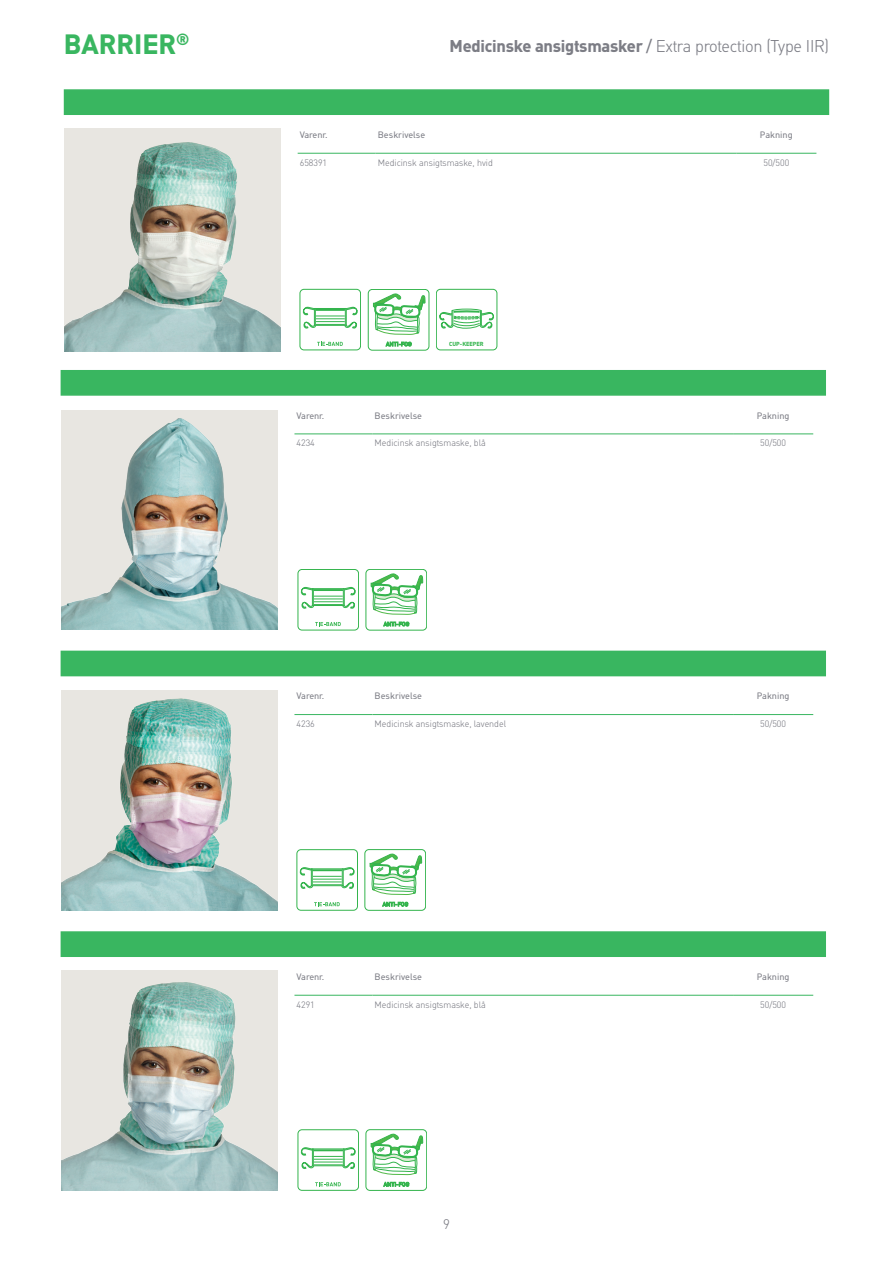
<style>
.page{position:relative;width:893px;height:1263px;background:#fff}
.page>*{position:absolute;margin:0;border:0;box-sizing:border-box;transform-origin:0 0}
.TABLE_Body_Items_cen{font:700 27px "Molnlycke Din";color:#39b660}
.t1{font:300 16.5px "Molnlycke Din";letter-spacing:-.015em;color:#7c7d85}
.t2{font:300 13.5px "Molnlycke Din";color:#7c7d85}
.TAB_body_left{font:300 9px "Molnlycke Din";color:#7c7d85}
.TABLE_Heading{font:9px "Molnlycke Din";color:#7c7d85}
.t3{font:700 5.7px "Molnlycke Din";color:#34b44d}
.s1{font-weight:700}
.s2{font-weight:400}
</style>
<div class="page">
<div style="left:61px;top:370px;width:765px;height:26px;background:#39b660;border:2px solid #39b660"></div>
<div style="left:61px;top:651px;width:765px;height:25px;background:#39b660"></div>
<div style="left:61px;top:931px;width:765px;height:26px;background:#39b660;border:2px solid #39b660"></div>
<hr style="left:294px;top:434px;width:78px;height:1px;background:#39b660">
<hr style="left:372px;top:434px;width:361px;height:1px;background:#39b660">
<hr style="left:733px;top:434px;width:80px;height:1px;background:#39b660">
<hr style="left:294px;top:714px;width:78px;height:1px;background:#39b660">
<hr style="left:372px;top:714px;width:361px;height:1px;background:#39b660">
<hr style="left:733px;top:714px;width:80px;height:1px;background:#39b660">
<hr style="left:294px;top:995px;width:78px;height:1px;background:#39b660">
<hr style="left:372px;top:995px;width:361px;height:1px;background:#39b660">
<hr style="left:733px;top:995px;width:80px;height:1px;background:#39b660">
<img style="left:61px;top:410px;width:216px;height:220px">
<img style="left:61px;top:690px;width:216px;height:220px">
<img style="left:61px;top:971px;width:216px;height:220px">
<hr style="left:298px;top:153px;width:78px;height:1px;background:#39b660">
<hr style="left:376px;top:153px;width:360px;height:1px;background:#39b660">
<hr style="left:736px;top:153px;width:80px;height:1px;background:#39b660">
<div style="left:64px;top:89px;width:765px;height:26px;background:#39b660;border:2px solid #39b660"></div>
<img style="left:64px;top:128px;width:217px;height:223px">
<svg style="left:436px;top:289px;width:61px;height:61px"></svg>
<svg style="left:300px;top:289px;width:61px;height:61px"></svg>
<svg style="left:373px;top:294px;width:52px;height:41px"></svg>
<div style="left:368px;top:289px;width:61px;height:61px;border:1px solid #34b44d;border-radius:4px"></div>
<svg style="left:386px;top:342px;width:25px;height:4px"></svg>
<svg style="left:371px;top:1134px;width:52px;height:41px"></svg>
<div style="left:366px;top:1129px;width:61px;height:62px;border:1px solid #34b44d;border-radius:4px"></div>
<svg style="left:383px;top:1182px;width:26px;height:4px"></svg>
<svg style="left:298px;top:1129px;width:61px;height:62px"></svg>
<svg style="left:370px;top:854px;width:52px;height:41px"></svg>
<div style="left:365px;top:849px;width:61px;height:62px;border:1px solid #34b44d;border-radius:4px"></div>
<svg style="left:382px;top:902px;width:26px;height:4px"></svg>
<svg style="left:297px;top:849px;width:61px;height:62px"></svg>
<svg style="left:371px;top:574px;width:52px;height:41px"></svg>
<div style="left:366px;top:569px;width:61px;height:61px;border:1px solid #34b44d;border-radius:4px"></div>
<svg style="left:383px;top:622px;width:26px;height:4px"></svg>
<svg style="left:298px;top:569px;width:61px;height:61px"></svg>
<p class="TABLE_Body_Items_cen" style="left:64px;top:28px;width:127px">BARRIER<sup>®</sup></p>
<p class="t1" style="left:450px;top:37px;width:381px"><span class="s1">Medicinske ansigtsmasker</span> <span class="s2">/</span> Extra protection (Type IIR)</p>
<p class="TABLE_Heading" style="left:300px;top:130px;width:29px">Varenr.</p>
<p class="TABLE_Heading" style="left:378px;top:130px;width:49px">Beskrivelse</p>
<p class="TABLE_Heading" style="left:760px;top:130px;width:34px">Pakning</p>
<p class="TAB_body_left" style="left:300px;top:157px;width:29px">658391</p>
<p class="TAB_body_left" style="left:378px;top:157px;width:117px">Medicinsk ansigtsmaske, hvid</p>
<p class="TAB_body_left" style="left:763px;top:157px;width:27px">50/500</p>
<p class="t3" style="left:449px;top:340px;width:36px">CUP-KEEPER</p>
<p class="TABLE_Heading" style="left:297px;top:410px;width:29px">Varenr.</p>
<p class="TABLE_Heading" style="left:375px;top:410px;width:49px">Beskrivelse</p>
<p class="TABLE_Heading" style="left:757px;top:410px;width:34px">Pakning</p>
<p class="TAB_body_left" style="left:297px;top:438px;width:20px">4234</p>
<p class="TAB_body_left" style="left:375px;top:438px;width:113px">Medicinsk ansigtsmaske, blå</p>
<p class="TAB_body_left" style="left:760px;top:438px;width:27px">50/500</p>
<p class="TABLE_Heading" style="left:297px;top:691px;width:29px">Varenr.</p>
<p class="TABLE_Heading" style="left:375px;top:691px;width:49px">Beskrivelse</p>
<p class="TABLE_Heading" style="left:757px;top:691px;width:34px">Pakning</p>
<p class="TAB_body_left" style="left:297px;top:719px;width:20px">4236</p>
<p class="TAB_body_left" style="left:375px;top:719px;width:133px">Medicinsk ansigtsmaske, lavendel</p>
<p class="TAB_body_left" style="left:760px;top:719px;width:27px">50/500</p>
<p class="TABLE_Heading" style="left:297px;top:971px;width:29px">Varenr.</p>
<p class="TABLE_Heading" style="left:375px;top:971px;width:49px">Beskrivelse</p>
<p class="TABLE_Heading" style="left:757px;top:971px;width:34px">Pakning</p>
<p class="TAB_body_left" style="left:297px;top:999px;width:20px">4291</p>
<p class="TAB_body_left" style="left:375px;top:999px;width:113px">Medicinsk ansigtsmaske, blå</p>
<p class="TAB_body_left" style="left:760px;top:999px;width:27px">50/500</p>
<h3 class="t2" style="left:443px;top:1216px;width:8px">9</h3>
</div>
